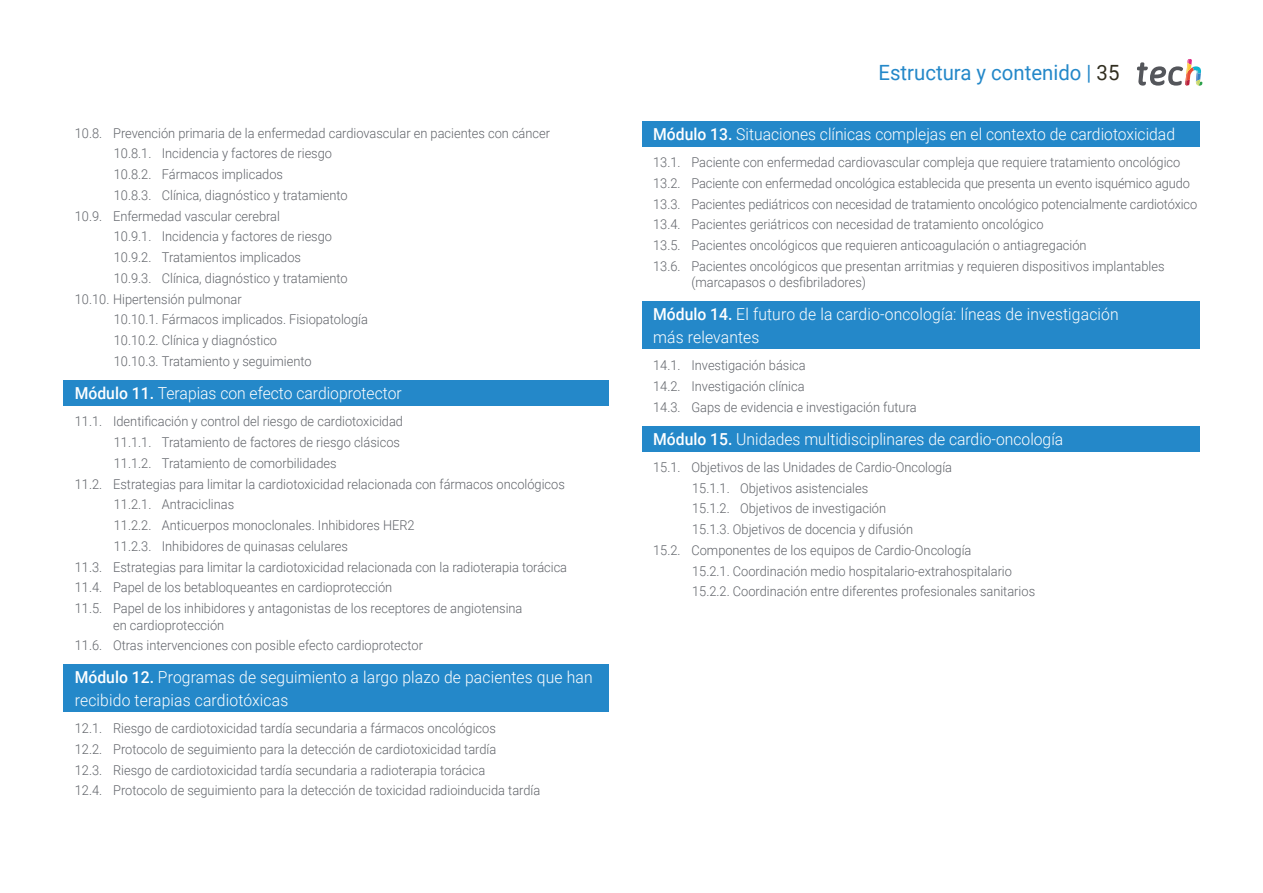
<style>
.page{position:relative;width:1263px;height:893px;background:#fff}
.page>*{position:absolute;margin:0;border:0;box-sizing:border-box;transform-origin:0 0}
.t1{font:21px "Roboto";color:#2488c9}
.t2{font:300 16.5px/22.5px "Roboto";color:#fff;scale:.95 1}
.t3{font:300 13.5px/20.7px "Roboto";color:#61646a;scale:.95 1}
.s1{font-weight:500}
.s2{color:#312e20}
</style>
<div class="page">
<svg style="left:1137px;top:59px;width:65px;height:27px"></svg>
<div style="left:642px;top:121px;width:557px;height:25px;background:#2488c9"></div>
<div style="left:642px;top:302px;width:557px;height:47px;background:#2488c9"></div>
<div style="left:642px;top:426px;width:557px;height:25px;background:#2488c9"></div>
<div style="left:64px;top:380px;width:545px;height:25px;background:#2488c9"></div>
<div style="left:64px;top:665px;width:545px;height:47px;background:#2488c9"></div>
<p class="t3" style="left:75px;top:122px;width:502px">10.8. Prevención primaria de la enfermedad cardiovascular en pacientes con cáncer</p>
<p class="t3" style="left:114px;top:143px;width:231px">10.8.1. Incidencia y factores de riesgo</p>
<p class="t3" style="left:114px;top:164px;width:180px">10.8.2. Fármacos implicados</p>
<p class="t3" style="left:114px;top:184px;width:248px">10.8.3. Clínica, diagnóstico y tratamiento</p>
<p class="t3" style="left:75px;top:205px;width:217px">10.9. Enfermedad vascular cerebral</p>
<p class="t3" style="left:114px;top:226px;width:231px">10.9.1. Incidencia y factores de riesgo</p>
<p class="t3" style="left:114px;top:247px;width:199px">10.9.2. Tratamientos implicados</p>
<p class="t3" style="left:114px;top:267px;width:248px">10.9.3. Clínica, diagnóstico y tratamiento</p>
<p class="t3" style="left:75px;top:288px;width:177px">10.10. Hipertensión pulmonar</p>
<p class="t3" style="left:114px;top:309px;width:269px">10.10.1. Fármacos implicados. Fisiopatología</p>
<p class="t3" style="left:114px;top:330px;width:173px">10.10.2. Clínica y diagnóstico</p>
<p class="t3" style="left:114px;top:350px;width:210px">10.10.3. Tratamiento y seguimiento</p>
<p class="t2" style="left:75px;top:381px;width:346px"><span class="s1">Módulo 11.</span> Terapias con efecto cardioprotector</p>
<p class="t3" style="left:75px;top:411px;width:347px">11.1. Identificación y control del riesgo de cardiotoxicidad</p>
<p class="t3" style="left:114px;top:431px;width:303px">11.1.1. Tratamiento de factores de riesgo clásicos</p>
<p class="t3" style="left:114px;top:452px;width:236px">11.1.2. Tratamiento de comorbilidades</p>
<p class="t3" style="left:75px;top:473px;width:517px">11.2. Estrategias para limitar la cardiotoxicidad relacionada con fármacos oncológicos</p>
<p class="t3" style="left:114px;top:494px;width:128px">11.2.1. Antraciclinas</p>
<p class="t3" style="left:114px;top:514px;width:318px">11.2.2. Anticuerpos monoclonales. Inhibidores HER2</p>
<p class="t3" style="left:114px;top:535px;width:248px">11.2.3. Inhibidores de quinasas celulares</p>
<p class="t3" style="left:75px;top:556px;width:520px">11.3. Estrategias para limitar la cardiotoxicidad relacionada con la radioterapia torácica</p>
<p class="t3" style="left:75px;top:577px;width:336px">11.4. Papel de los betabloqueantes en cardioprotección</p>
<p class="t3" style="left:75px;top:597px;width:473px">11.5. Papel de los inhibidores y antagonistas de los receptores de angiotensina</p>
<p class="t3" style="left:75px;top:614px;width:368px;text-indent:38px">en cardioprotección<br>11.6. Otras intervenciones con posible efecto cardioprotector</p>
<p class="t2" style="left:75px;top:666px;width:547px"><span class="s1">Módulo 12.</span> Programas de seguimiento a largo plazo de pacientes que han recibido terapias cardiotóxicas</p>
<p class="t3" style="left:75px;top:717px;width:491px">12.1. Riesgo de cardiotoxicidad tardía secundaria a fármacos oncológicos<br>12.2. Protocolo de seguimiento para la detección de cardiotoxicidad tardía<br>12.3. Riesgo de cardiotoxicidad tardía secundaria a radioterapia torácica<br>12.4. Protocolo de seguimiento para la detección de toxicidad radioinducida tardía</p>
<h1 class="t1" style="left:878px;top:57px;width:242px">Estructura y contenido | <span class="s2">35</span></h1>
<p class="t2" style="left:653px;top:122px;width:551px"><span class="s1">Módulo 13.</span> Situaciones clínicas complejas en el contexto de cardiotoxicidad</p>
<p class="t3" style="left:653px;top:151px;width:574px">13.1. Paciente con enfermedad cardiovascular compleja que requiere tratamiento oncológico 13.2. Paciente con enfermedad oncológica establecida que presenta un evento isquémico agudo 13.3. Pacientes pediátricos con necesidad de tratamiento oncológico potencialmente cardiotóxico 13.4. Pacientes geriátricos con necesidad de tratamiento oncológico<br>13.5. Pacientes oncológicos que requieren anticoagulación o antiagregación<br>13.6. Pacientes oncológicos que presentan arritmias y requieren dispositivos implantables</p>
<p class="t3" style="left:691px;top:272px;width:185px">(marcapasos o desfibriladores)</p>
<p class="t2" style="left:653px;top:303px;width:492px"><span class="s1">Módulo 14.</span> El futuro de la cardio-oncología: líneas de investigación más relevantes</p>
<p class="t3" style="left:653px;top:354px;width:279px">14.1. Investigación básica<br>14.2. Investigación clínica<br>14.3. Gaps de evidencia e investigación futura</p>
<p class="t2" style="left:653px;top:427px;width:433px"><span class="s1">Módulo 15.</span> Unidades multidisciplinares de cardio-oncología</p>
<p class="t3" style="left:653px;top:456px;width:316px">15.1. Objetivos de las Unidades de Cardio-Oncología</p>
<p class="t3" style="left:692px;top:477px;width:187px">15.1.1. Objetivos asistenciales</p>
<p class="t3" style="left:692px;top:498px;width:206px">15.1.2. Objetivos de investigación</p>
<p class="t3" style="left:692px;top:518px;width:234px">15.1.3. Objetivos de docencia y difusión</p>
<p class="t3" style="left:653px;top:539px;width:336px">15.2. Componentes de los equipos de Cardio-Oncología</p>
<p class="t3" style="left:692px;top:560px;width:338px">15.2.1. Coordinación medio hospitalario-extrahospitalario</p>
<p class="t3" style="left:692px;top:581px;width:362px">15.2.2. Coordinación entre diferentes profesionales sanitarios</p>
</div>
